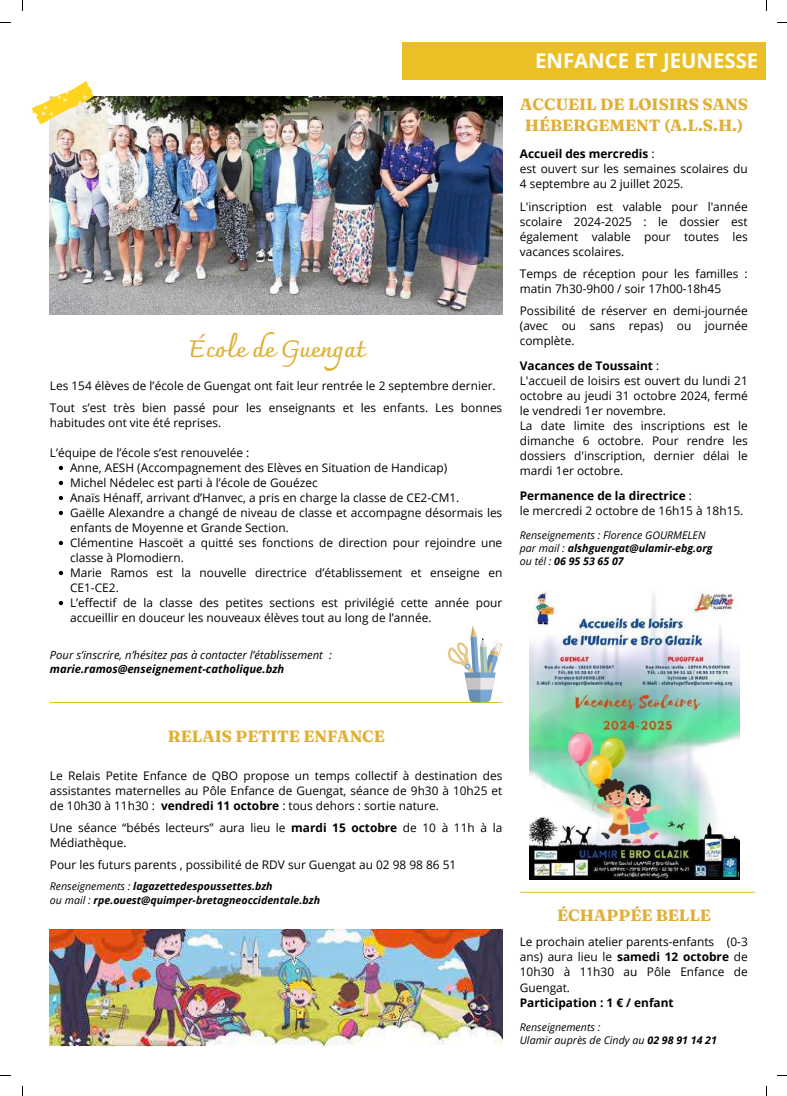
<style>
.page{position:relative;width:787px;height:1096px;background:#fff}
.page>*{position:absolute;margin:0;border:0;box-sizing:border-box;transform-origin:0 0}
.t1{font:700 23.75px "Charmonman";color:#dfaf36}
.t2{font:700 20.38px "Open Sans";color:#fff}
.t3{font:700 16.25px/20.6px "Fraunces 9 pt";color:#dfaf36}
.t4{font:11.88px/15px "Open Sans";color:#000}
.t5{font:700 11.88px "Open Sans";color:#000}
.t6{font:italic 11.25px "Open Sans";color:#000}
.t7{font:italic 700 11.25px "Open Sans";color:#000}
.t8{font:italic 10.62px/13.2px "Open Sans";color:#000}
.t9{font:italic 700 10.62px/13.6px "Open Sans";color:#000}
.s1{font-weight:700}
.s2{font-weight:400}
</style>
<div class="page">
<div style="left:403px;top:43px;width:363px;height:37px;background:#ebc027"></div>
<hr style="left:50px;top:702px;width:452px;height:1px;background:#ebc027">
<hr style="left:520px;top:891px;width:235px;height:1px;background:#ebc027">
<img style="left:50px;top:929px;width:453px;height:117px">
<img style="left:50px;top:96px;width:453px;height:218px">
<img style="left:529px;top:591px;width:210px;height:287px">
<svg style="left:448px;top:625px;width:54px;height:77px"></svg>
<svg style="left:31px;top:81px;width:65px;height:46px"></svg>
<svg style="left:59px;top:466px;width:4px;height:4px"></svg>
<svg style="left:59px;top:481px;width:4px;height:4px"></svg>
<svg style="left:59px;top:496px;width:4px;height:4px"></svg>
<svg style="left:59px;top:511px;width:4px;height:4px"></svg>
<svg style="left:59px;top:541px;width:4px;height:4px"></svg>
<svg style="left:59px;top:571px;width:4px;height:4px"></svg>
<svg style="left:59px;top:601px;width:4px;height:4px"></svg>
<h1 class="t1" style="left:189px;top:335px;width:177px">École de Guengat</h1>
<p class="t4" style="left:50px;top:374px;width:454px;line-height:22px">Les 154 élèves de l’école de Guengat ont fait leur rentrée le 2 septembre dernier.<br>Tout s’est très bien passé pour les enseignants et les enfants. Les bonnes</p>
<p class="t4" style="left:50px;top:415px;width:173px">habitudes ont vite été reprises.</p>
<p class="t4" style="left:70px;top:445px;width:434px;text-indent:-20px">L’équipe de l’école s’est renouvelée :<br>Anne, AESH (Accompagnement des Elèves en Situation de Handicap)<br>Michel Nédelec est parti à l’école de Gouézec<br>Anaïs Hénaff, arrivant d’Hanvec, a pris en charge la classe de CE2-CM1.<br>Gaëlle Alexandre a changé de niveau de classe et accompagne désormais les enfants de Moyenne et Grande Section.<br>Clémentine Hascoët a quitté ses fonctions de direction pour rejoindre une classe à Plomodiern.<br>Marie Ramos est la nouvelle directrice d’établissement et enseigne en CE1-CE2.<br>L’effectif de la classe des petites sections est privilégié cette année pour accueillir en douceur les nouveaux élèves tout au long de l’année.</p>
<p class="t6" style="left:50px;top:646px;width:283px">Pour s’inscrire, n’hésitez pas à contacter l’établissement :</p>
<p class="t7" style="left:50px;top:661px;width:236px">marie.ramos@enseignement-catholique.bzh</p>
<h2 class="t2" style="left:535px;top:46px;width:225px">ENFANCE ET JEUNESSE</h2>
<h3 class="t3" style="left:520px;top:94px;width:229px">ACCUEIL DE LOISIRS SANS<br>HÉBERGEMENT (A.L.S.H.)</h3>
<p class="t4" style="left:520px;top:146px;width:229px"><span class="s1">Accueil des mercredis</span> :<br>est ouvert sur les semaines scolaires du<br>4 septembre au 2 juillet 2025.</p>
<p class="t4" style="left:520px;top:198px;width:229px;text-align:justify">L'inscription est valable pour l'année scolaire 2024-2025 : le dossier est également valable pour toutes les vacances scolaires.</p>
<p class="t4" style="left:520px;top:265px;width:229px">Temps de réception pour les familles : matin 7h30-9h00 / soir 17h00-18h45</p>
<p class="t4" style="left:520px;top:302px;width:229px;text-align:justify">Possibilité de réserver en demi-journée (avec ou sans repas) ou journée complète.</p>
<p class="t4" style="left:520px;top:358px;width:229px"><span class="s1">Vacances de Toussaint</span> :<br>L'accueil de loisirs est ouvert du lundi 21 octobre au jeudi 31 octobre 2024, fermé le vendredi 1er novembre.<br>La date limite des inscriptions est le dimanche 6 octobre. Pour rendre les dossiers d'inscription, dernier délai le mardi 1er octobre.</p>
<p class="t4" style="left:520px;top:488px;width:225px"><span class="s1">Permanence de la directrice</span> :<br>le mercredi 2 octobre de 16h15 à 18h15.</p>
<p class="t8" style="left:520px;top:528px;width:194px">Renseignements : Florence GOURMELEN par mail : <span class="s1">alshguengat@ulamir-ebg.org </span>ou tél : <span class="s1">06 95 53 65 07</span></p>
<h3 class="t3" style="left:168px;top:725px;width:218px">RELAIS PETITE ENFANCE</h3>
<p class="t4" style="left:50px;top:768px;width:454px;text-align:justify">Le Relais Petite Enfance de QBO propose un temps collectif à destination des assistantes maternelles au Pôle Enfance de Guengat, séance de 9h30 à 10h25 et de 10h30 à 11h30 : <span class="s1">vendredi 11 octobre</span> : tous dehors : sortie nature.</p>
<p class="t4" style="left:50px;top:820px;width:454px">Une séance “bébés lecteurs” aura lieu le <span class="s1">mardi 15 octobre</span> de 10 à 11h à la<br>Médiathèque.</p>
<p class="t4" style="left:50px;top:857px;width:408px">Pour les futurs parents , possibilité de RDV sur Guengat au 02 98 98 86 51</p>
<p class="t9" style="left:50px;top:879px;width:272px"><span class="s2">Renseignements :</span> lagazettedespoussettes.bzh<br><span class="s2">ou mail :</span> rpe.ouest@quimper-bretagneoccidentale.bzh</p>
<h3 class="t3" style="left:557px;top:904px;width:155px">ÉCHAPPÉE BELLE</h3>
<p class="t4" style="left:520px;top:934px;width:229px;text-align:justify">Le prochain atelier parents-enfants (0-3 ans) aura lieu le <span class="s1">samedi 12 octobre</span> de 10h30 à 11h30 au Pôle Enfance de Guengat.</p>
<p class="t5" style="left:520px;top:993px;width:155px">Participation : 1 € / enfant</p>
<p class="t8" style="left:520px;top:1019px;width:199px">Renseignements :<br>Ulamir auprès de Cindy au <span class="s1">02 98 91 14 21</span></p>
</div>
